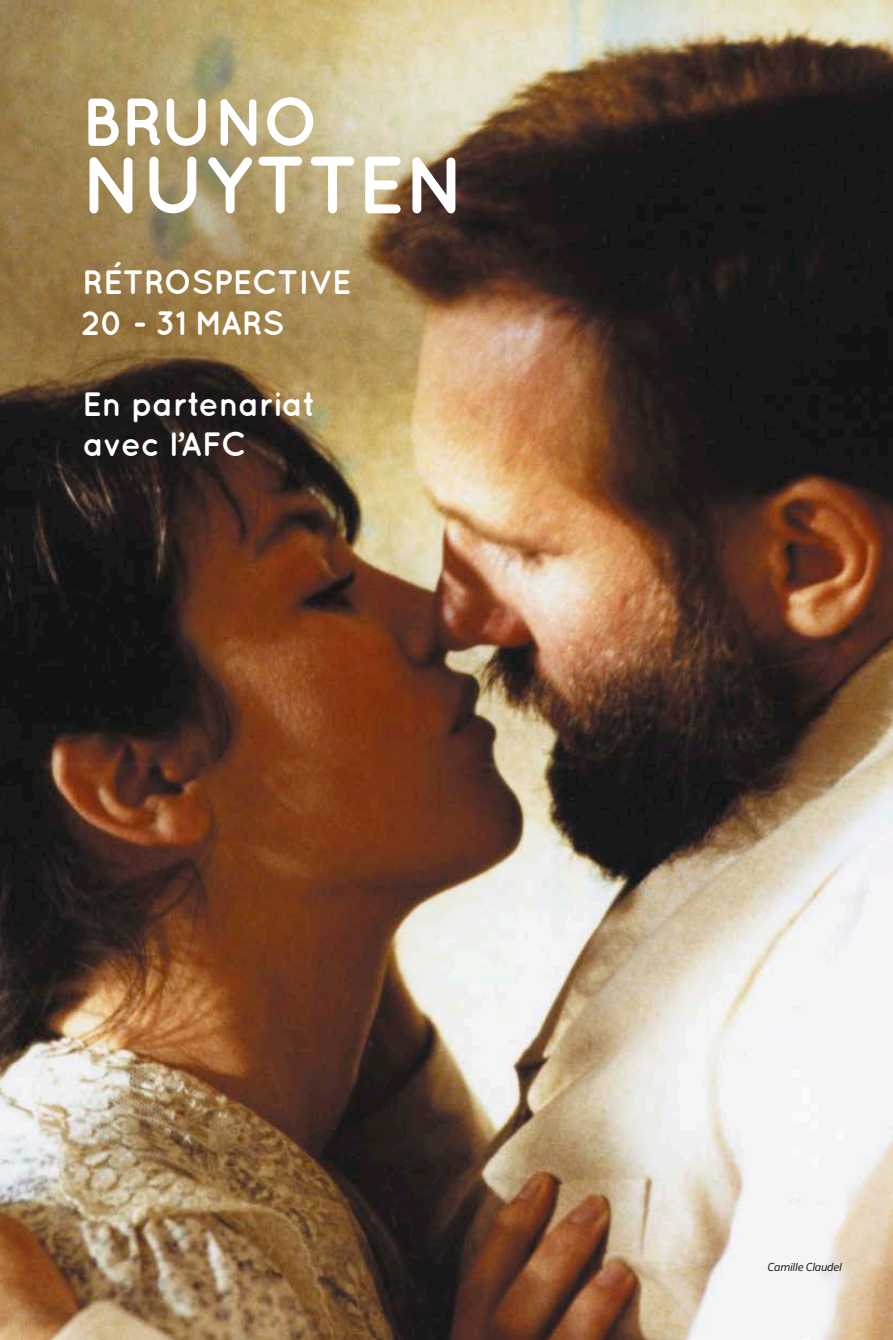
<style>
.page{position:relative;width:893px;height:1340px;background:#fff}
.page>*{position:absolute;margin:0;border:0;box-sizing:border-box;transform-origin:0 0}
.t1{font:700 81px "Quicksand";letter-spacing:-.02em;color:#fff}
.t2{font:700 67.5px "Quicksand";letter-spacing:-.03em;color:#fff}
.t3{font:700 33.75px/40.5px "Quicksand";letter-spacing:-.01em;color:#fff}
.t4{font:italic 11.25px "Sero Pro";letter-spacing:-.02em;color:#1c1c1a}
</style>
<div class="page">
<img style="left:0;top:0;width:893px;height:1339px">
<h2 class="t2" style="left:81px;top:82px;width:240px">BRUNO</h2>
<h1 class="t1" style="left:81px;top:136px;width:387px">NUYTTEN</h1>
<p class="t3" style="left:81px;top:261px;width:272px">RÉTROSPECTIVE<br>20 - 31 MARS</p>
<p class="t3" style="left:82px;top:383px;width:235px">En partenariat avec l’AFC</p>
<p class="t4" style="left:768px;top:1259px;width:76px">Camille Claudel</p>
</div>
